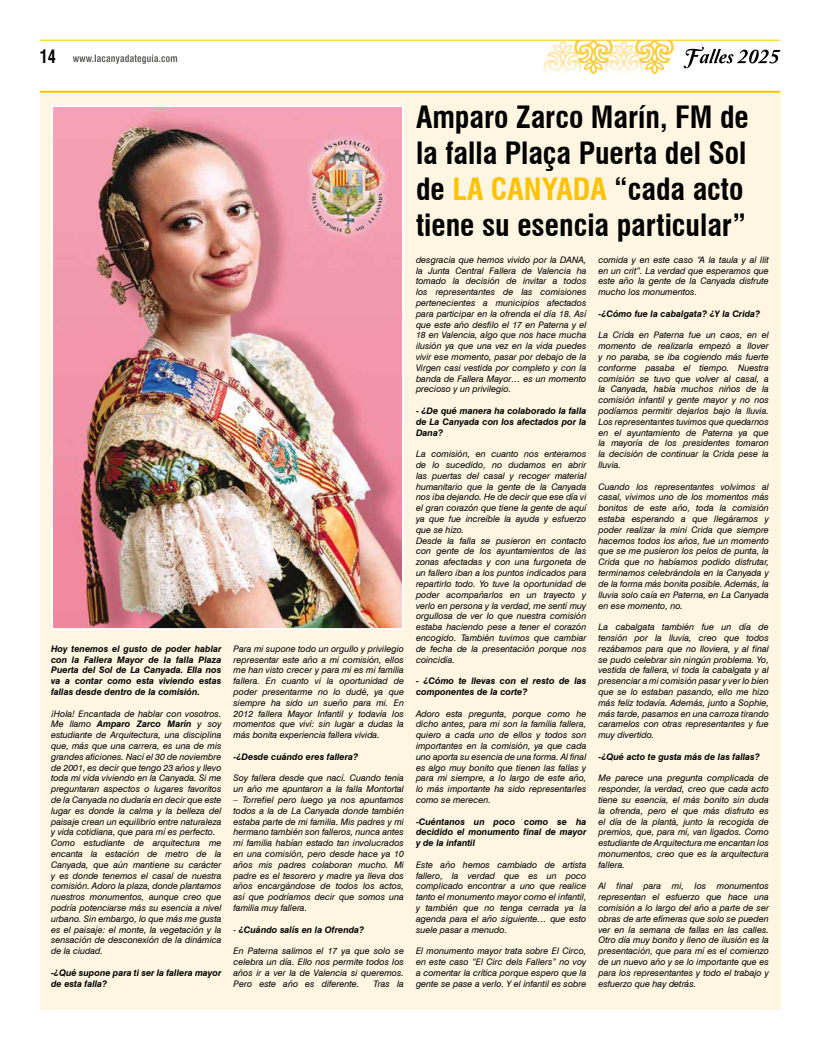
<style>
.page{position:relative;width:820px;height:1049px;background:#fff}
.page>*{position:absolute;margin:0;border:0;box-sizing:border-box;transform-origin:0 0}
.t1{font:700 condensed 30px/36px "Swiss 721 BT";color:#000}
.t2{font:700 condensed 18px "Swiss 721 BT";color:#000;scale:.9 1}
.t3{font:italic 9px/10.8px "Swiss 721 BT";color:#000;text-align:justify}
.t4{font:italic 700 9px/10.8px "Swiss 721 BT";color:#000;text-align:justify}
.s1{font-weight:700}
.s2{font-weight:400}
.s3{color:#fdc300}
</style>
<div class="page">
<hr style="left:40px;top:40px;width:740px;height:1px;background:#fdc300">
<svg style="left:73px;top:55px;width:104px;height:9px"></svg>
<svg style="left:543px;top:40px;width:130px;height:35px"></svg>
<svg style="left:683px;top:47px;width:97px;height:21px"></svg>
<div style="left:40px;top:91px;width:740px;height:918px;background:#fff6e2"></div>
<img style="left:54px;top:108px;width:347px;height:519px">
<div style="left:51px;top:105px;width:353px;height:525px;border:2px solid #fff"></div>
<hr style="left:40px;top:91px;width:740px;height:2px;background:#fdc300">
<h2 class="t2" style="left:40px;top:46px;width:20px">14</h2>
<p class="t4" style="left:51px;top:643px;width:172px">Hoy tenemos el gusto de poder hablar con la Fallera Mayor de la falla Plaza Puerta del Sol de La Canyada. Ella nos va a contar como esta viviendo estas fallas desde dentro de la comisión.</p>
<p class="t3" style="left:51px;top:708px;width:172px;text-align:left">¡Hola! Encantada de hablar con vosotros.<br>Me llamo <span class="s1">Amparo Zarco Marín</span> y soy estudiante de Arquitectura, una disciplina que, más que una carrera, es una de mis grandes aficiones. Nací el 30 de noviembre de 2001, es decir que tengo 23 años y llevo toda mi vida viviendo en la Canyada. Si me preguntaran aspectos o lugares favoritos de la Canyada no dudaría en decir que este lugar es donde la calma y la belleza del paisaje crean un equilibrio entre naturaleza y vida cotidiana, que para mí es perfecto.<br>Como estudiante de arquitectura me encanta la estación de metro de la Canyada, que aún mantiene su carácter y es donde tenemos el casal de nuestra comisión. Adoro la plaza, donde plantamos nuestros monumentos, aunque creo que podría potenciarse más su esencia a nivel urbano. Sin embargo, lo que más me gusta es el paisaje: el monte, la vegetación y la sensación de desconexión de la dinámica de la ciudad.</p>
<p class="t4" style="left:51px;top:967px;width:172px">-¿Qué supone para ti ser la fallera mayor de esta falla?</p>
<p class="t3" style="left:233px;top:643px;width:172px">Para mi supone todo un orgullo y privilegio representar este año a mi comisión, ellos me han visto crecer y para mi es mi familia fallera. En cuanto vi la oportunidad de poder presentarme no lo dudé, ya que siempre ha sido un sueño para mi. En 2012 fallera Mayor Infantil y todavía los momentos que viví: sin lugar a dudas la más bonita experiencia fallera vivida.</p>
<p class="t4" style="left:233px;top:751px;width:126px">-¿Desde cuándo eres fallera?</p>
<p class="t3" style="left:233px;top:773px;width:172px">Soy fallera desde que nací. Cuando tenía un año me apuntaron a la falla Montortal</p>
<p class="t3" style="left:233px;top:794px;width:172px">– Torrefiel pero luego ya nos apuntamos todos a la de La Canyada donde también estaba parte de mi familia. Mis padres y mi hermano también son falleros, nunca antes mi familia habían estado tan involucrados en una comisión, pero desde hace ya 10 años mis padres colaboran mucho. Mi padre es el tesorero y madre ya lleva dos años encargándose de todos los actos, así que podríamos decir que somos una familia muy fallera.</p>
<p class="t4" style="left:233px;top:924px;width:132px"><span class="s2">-</span> ¿Cuándo salís en la Ofrenda?</p>
<p class="t3" style="left:233px;top:945px;width:172px">En Paterna salimos el 17 ya que solo se celebra un día. Ello nos permite todos los años ir a ver la de Valencia si queremos.<br>Pero este año es diferente.</p>
<p class="t3" style="left:373px;top:978px;width:32px">Tras la</p>
<h1 class="t1" style="left:416px;top:99px;width:334px">Amparo Zarco Marín, FM de la falla Plaça Puerta del Sol de <span class="s3">LA CANYADA</span> “cada acto tiene su esencia particular”</h1>
<p class="t3" style="left:416px;top:254px;width:172px">desgracia que hemos vivido por la DANA, la Junta Central Fallera de Valencia ha tomado la decisión de invitar a todos los representantes de las comisiones pertenecientes a municipios afectados para participar en la ofrenda el día 18. Así que este año desfilo el 17 en Paterna y el 18 en Valencia, algo que nos hace mucha ilusión ya que una vez en la vida puedes vivir ese momento, pasar por debajo de la Virgen casi vestida por completo y con la banda de Fallera Mayor… es un momento precioso y un privilegio.</p>
<p class="t4" style="left:416px;top:405px;width:172px">- ¿De qué manera ha colaborado la falla de La Canyada con los afectados por la Dana?</p>
<p class="t3" style="left:416px;top:449px;width:172px;text-align:left">La comisión, en cuanto nos enteramos de lo sucedido, no dudamos en abrir las puertas del casal y recoger material humanitario que la gente de la Canyada nos iba dejando. He de decir que ese día vi el gran corazón que tiene la gente de aquí ya que fue increíble la ayuda y esfuerzo que se hizo.<br>Desde la falla se pusieron en contacto con gente de los ayuntamientos de las zonas afectadas y con una furgoneta de un fallero iban a los puntos indicados para repartirlo todo. Yo tuve la oportunidad de poder acompañarlos en un trayecto y verlo en persona y la verdad, me sentí muy orgullosa de ver lo que nuestra comisión estaba haciendo pese a tener el corazón encogido. También tuvimos que cambiar de fecha de la presentación porque nos coincidía.</p>
<p class="t4" style="left:416px;top:675px;width:172px">- ¿Cómo te llevas con el resto de las componentes de la corte?</p>
<p class="t3" style="left:416px;top:708px;width:172px">Adoro esta pregunta, porque como he dicho antes, para mi son la familia fallera, quiero a cada uno de ellos y todos son importantes en la comisión, ya que cada uno aporta su esencia de una forma. Al final es algo muy bonito que tienen las fallas y para mi siempre, a lo largo de este año, lo más importante ha sido representarles como se merecen.</p>
<p class="t4" style="left:416px;top:816px;width:172px">-Cuéntanos un poco como se ha decidido el monumento final de mayor y de la infantil</p>
<p class="t3" style="left:416px;top:859px;width:172px">Este año hemos cambiado de artista fallero, la verdad que es un poco complicado encontrar a uno que realice tanto el monumento mayor como el infantil, y también que no tenga cerrada ya la agenda para el año siguiente… que esto suele pasar a menudo.</p>
<p class="t3" style="left:416px;top:945px;width:172px">El monumento mayor trata sobre El Circo, en este caso “El Circ dels Fallers” no voy a comentar la crítica porque espero que la gente se pase a verlo. Y el infantil es sobre</p>
<p class="t3" style="left:598px;top:254px;width:172px">comida y en este caso “A la taula y al llit en un crit”. La verdad que esperamos que este año la gente de la Canyada disfrute mucho los monumentos.</p>
<p class="t4" style="left:598px;top:308px;width:163px">-¿Cómo fue la cabalgata? ¿Y la Crida?</p>
<p class="t3" style="left:598px;top:330px;width:172px">La Crida en Paterna fue un caos, en el momento de realizarla empezó a llover y no paraba, se iba cogiendo más fuerte conforme pasaba el tiempo. Nuestra comisión se tuvo que volver al casal, a la Canyada, había muchos niños de la comisión infantil y gente mayor y no nos podíamos permitir dejarlos bajo la lluvia.<br>Los representantes tuvimos que quedarnos en el ayuntamiento de Paterna ya que la mayoría de los presidentes tomaron la decisión de continuar la Crida pese la lluvia.</p>
<p class="t3" style="left:598px;top:481px;width:172px">Cuando los representantes volvimos al casal, vivimos uno de los momentos más bonitos de este año, toda la comisión estaba esperando a que llegáramos y poder realizar la mini Crida que siempre hacemos todos los años, fue un momento que se me pusieron los pelos de punta, la Crida que no habíamos podido disfrutar, terminamos celebrándola en la Canyada y de la forma más bonita posible. Además, la lluvia solo caía en Paterna, en La Canyada en ese momento, no.</p>
<p class="t3" style="left:598px;top:621px;width:172px">La cabalgata también fue un día de tensión por la lluvia, creo que todos rezábamos para que no lloviera, y al final se pudo celebrar sin ningún problema. Yo, vestida de fallera, vi toda la cabalgata y al presenciar a mi comisión pasar y ver lo bien que se lo estaban pasando, ello me hizo más feliz todavía. Además, junto a Sophie, más tarde, pasamos en una carroza tirando caramelos con otras representantes y fue muy divertido.</p>
<p class="t4" style="left:598px;top:751px;width:163px">-¿Qué acto te gusta más de las fallas?</p>
<p class="t3" style="left:598px;top:773px;width:172px">Me parece una pregunta complicada de responder, la verdad, creo que cada acto tiene su esencia, el más bonito sin duda la ofrenda, pero el que más disfruto es el día de la plantà, junto la recogida de premios, que, para mí, van ligados. Como estudiante de Arquitectura me encantan los monumentos, creo que es la arquitectura fallera.</p>
<p class="t3" style="left:598px;top:881px;width:172px">Al final para mi, los monumentos representan el esfuerzo que hace una comisión a lo largo del año a parte de ser obras de arte efímeras que solo se pueden ver en la semana de fallas en las calles.<br>Otro día muy bonito y lleno de ilusión es la presentación, que para mí es el comienzo de un nuevo año y se lo importante que es para los representantes y todo el trabajo y esfuerzo que hay detrás.</p>
</div>
